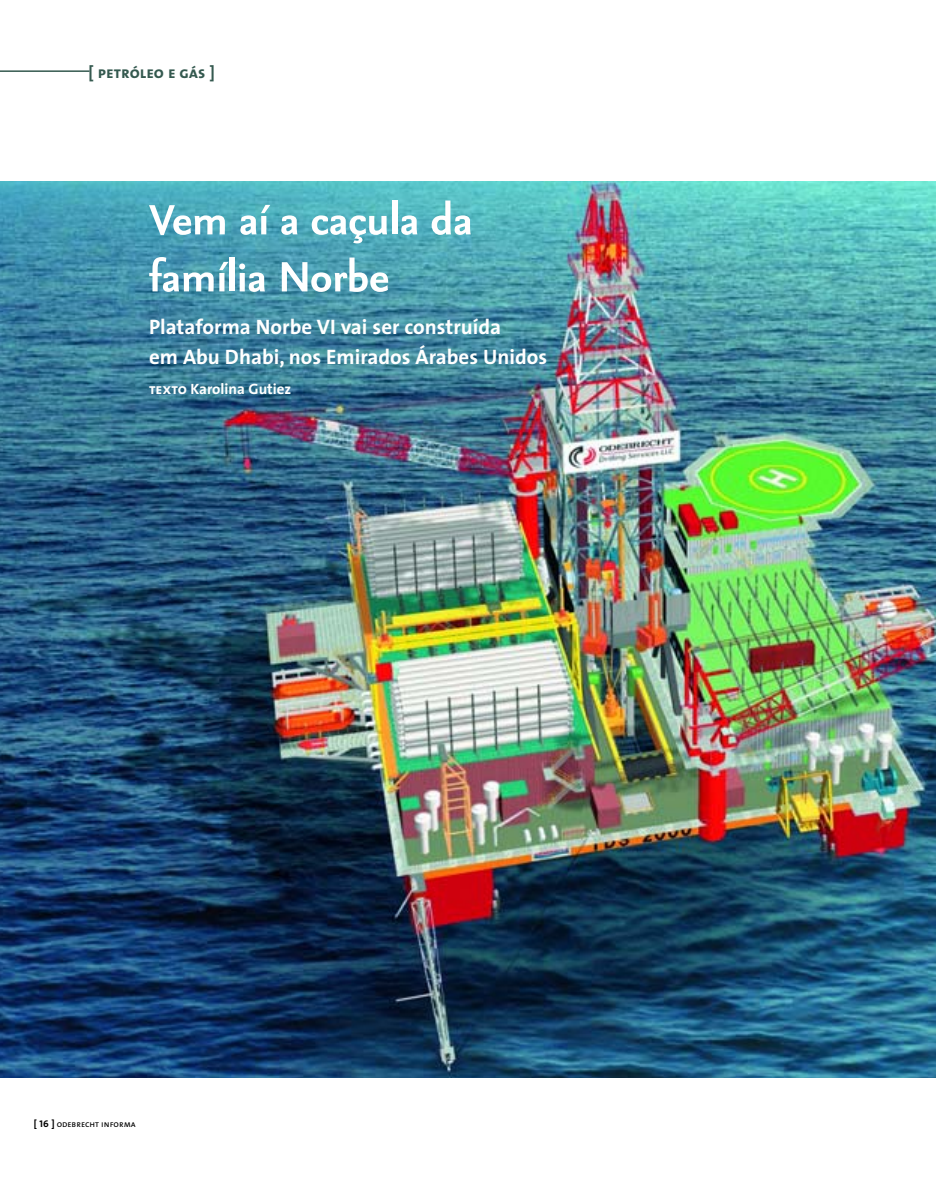
<style>
.page{position:relative;width:936px;height:1191px;background:#fff}
.page>*{position:absolute;margin:0;border:0;box-sizing:border-box;transform-origin:0 0}
.t1{font:700 51px/57px "Seria Sans Lf";color:#fff}
.t2{font:700 21px/30px "The Sans";color:#fff}
.t3{font:16.5px "The Sans Bold Caps";color:#34594f}
.t4{font:700 15px "The Sans";color:#fff}
.t5{font:9px "The Sans Caps";color:#000}
.s1{font-family:"The Sans Bold Caps";font-weight:400}
.s2{font-family:"The Sans Bold Caps";font-size:9.75px}
</style>
<div class="page">
<img style="left:0;top:181px;width:935px;height:896px">
<hr style="left:0;top:70px;width:90px;height:2px;background:#34594f">
<p class="t3" style="left:89px;top:62px;width:128px">[ petróleo e gás ]</p>
<h1 class="t1" style="left:149px;top:196px;width:325px">Vem aí a caçula da família Norbe</h1>
<p class="t2" style="left:149px;top:314px;width:399px">Plataforma Norbe VI vai ser construída<br>em Abu Dhabi, nos Emirados Árabes Unidos</p>
<p class="t4" style="left:149px;top:383px;width:144px"><span class="s1">texto</span> Karolina Gutiez</p>
<p class="t5" style="left:34px;top:1118px;width:103px"><span class="s2">[ 16 ]</span> odebrecht informa</p>
</div>
